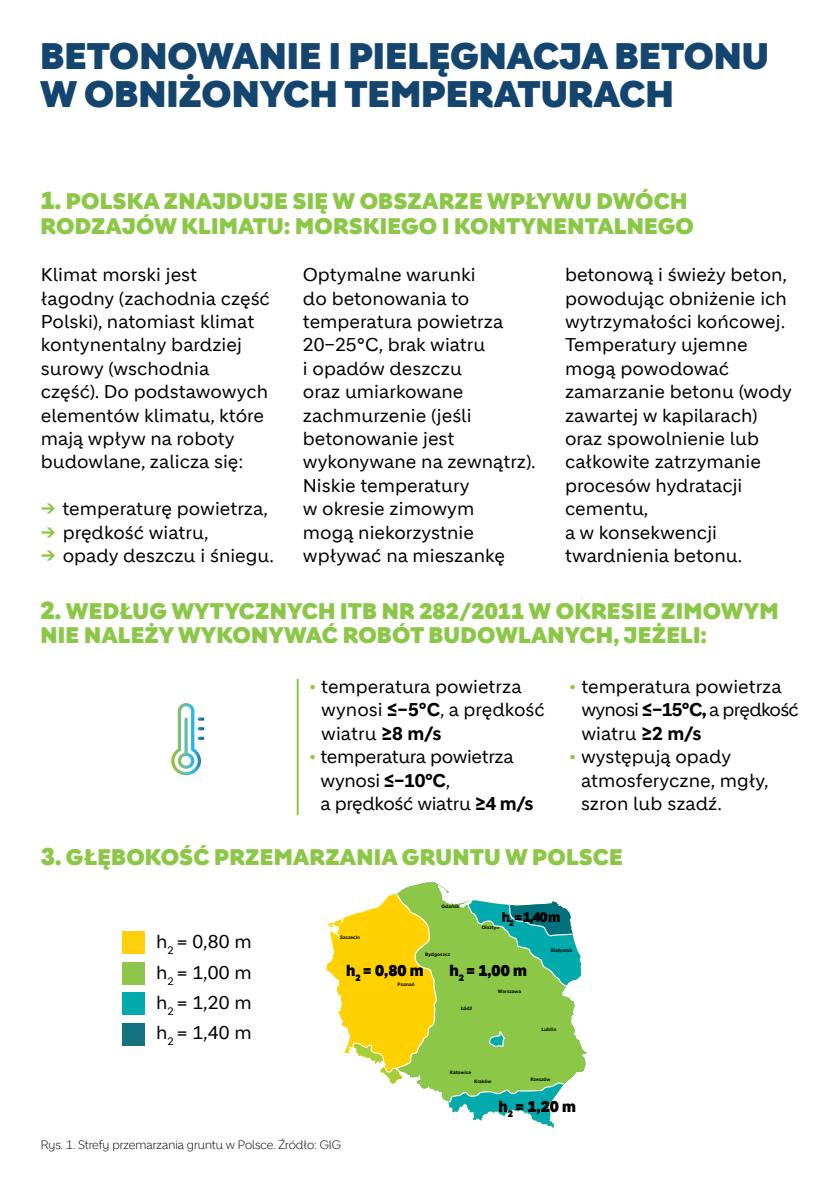
<style>
.page{position:relative;width:840px;height:1191px;background:#fff}
.page>*{position:absolute;margin:0;border:0;box-sizing:border-box;transform-origin:0 0}
.t1{font:900 36px/38px "Holcim Headline";color:#14456f}
.t2{font:900 22px/24.2px "Holcim Headline";letter-spacing:.01em;color:#8cc747}
.t3{font:18px/23.4px "Holcim";color:#000}
.t4{font:18px/23.4px "Holcim";letter-spacing:-.02em;color:#000}
.t5{font:900 15.2px "Holcim Headline";color:#000}
.t6{font:900 13.6px "Holcim Headline";color:#000}
.t7{font:300 11.8px "Holcim Headline";color:#000}
.t8{font:700 4.6px "Holcim";color:#000}
.s1{font-size:24px}
.s2{font-weight:700;color:#8cc747}
.s3{color:#8cc747}
.s4{font-weight:700}
.s5{font-size:23.6px}
</style>
<div class="page">
<svg style="left:448px;top:1104px;width:106px;height:23px"></svg>
<svg style="left:400px;top:882px;width:186px;height:194px"></svg>
<svg style="left:326px;top:892px;width:247px;height:212px"></svg>
<div style="left:122px;top:931px;width:23px;height:23px;background:#fed10b"></div>
<div style="left:122px;top:962px;width:23px;height:22px;background:#8dc649"></div>
<div style="left:122px;top:992px;width:23px;height:23px;background:#00aaad"></div>
<div style="left:122px;top:1023px;width:23px;height:22px;background:#14727f"></div>
<hr style="left:296px;top:679px;width:2px;height:136px;background:#8cc747">
<svg style="left:171px;top:703px;width:33px;height:72px"></svg>
<h1 class="t1" style="left:40px;top:38px;width:730px">BETONOWANIE I PIELĘGNACJA BETONU<br>W OBNIŻONYCH TEMPERATURACH</h1>
<p class="t2" style="left:40px;top:190px;width:654px"><span class="s1">1.</span> POLSKA ZNAJDUJE SIĘ W OBSZARZE WPŁYWU DWÓCH<br>RODZAJÓW KLIMATU: MORSKIEGO I KONTYNENTALNEGO</p>
<p class="t3" style="left:41px;top:263px;width:230px">Klimat morski jest łagodny (zachodnia część<br>Polski), natomiast klimat kontynentalny bardziej surowy (wschodnia część). Do podstawowych elementów klimatu, które mają wpływ na roboty budowlane, zalicza się:</p>
<p class="t3" style="left:41px;top:497px;width:228px"><span class="s2">→</span> temperaturę powietrza,</p>
<p class="t3" style="left:41px;top:520px;width:169px"><span class="s2">→</span> prędkość wiatru,</p>
<p class="t3" style="left:41px;top:544px;width:234px"><span class="s2">→</span> opady deszczu i śniegu.</p>
<p class="t3" style="left:303px;top:263px;width:234px">Optymalne warunki<br>do betonowania to temperatura powietrza<br>20–25°C, brak wiatru<br>i opadów deszczu<br>oraz umiarkowane zachmurzenie (jeśli betonowanie jest wykonywane na zewnątrz).<br>Niskie temperatury<br>w okresie zimowym<br>mogą niekorzystnie wpływać na mieszankę</p>
<p class="t3" style="left:564px;top:263px;width:228px">betonową i świeży beton, powodując obniżenie ich wytrzymałości końcowej.<br>Temperatury ujemne mogą powodować zamarzanie betonu (wody zawartej w kapilarach) oraz spowolnienie lub całkowite zatrzymanie procesów hydratacji cementu,<br>a w konsekwencji twardnienia betonu.</p>
<p class="t2" style="left:40px;top:599px;width:739px"><span class="s1">2.</span> WEDŁUG WYTYCZNYCH ITB NR 282/2011 W OKRESIE ZIMOWYM<br>NIE NALEŻY WYKONYWAĆ ROBÓT BUDOWLANYCH, JEŻELI:</p>
<p class="t3" style="left:321px;top:675px;width:225px;text-indent:-12px"><span class="s3">•</span> temperatura powietrza wynosi <span class="s4">≤–5ºC</span>, a prędkość wiatru <span class="s4">≥8 m/s</span></p>
<p class="t4" style="left:320px;top:745px;width:214px;text-indent:-12px"><span class="s3">•</span> temperatura powietrza wynosi <span class="s4">≤–10ºC</span>,<br>a prędkość wiatru <span class="s4">≥4 m/s</span></p>
<p class="t3" style="left:581px;top:675px;width:219px;text-indent:-12px"><span class="s3">•</span> temperatura powietrza wynosi <span class="s4">≤–15ºC,</span> a prędkość wiatru <span class="s4">≥2 m/s</span></p>
<p class="t3" style="left:580px;top:745px;width:189px;text-indent:-12px"><span class="s3">•</span> występują opady atmosferyczne, mgły, szron lub szadź.</p>
<p class="t2" style="left:41px;top:846px;width:583px"><span class="s5">3.</span> GŁĘBOKOŚĆ PRZEMARZANIA GRUNTU W POLSCE</p>
<p class="t3" style="left:156px;top:926px;width:97px;line-height:30.4px;text-align:justify">h<sub>2</sub> = 0,80 m h<sub>2</sub> = 1,00 m h<sub>2</sub> = 1,20 m h<sub>2</sub> = 1,40 m</p>
<p class="t8" style="left:340px;top:934px;width:22px">Szczecin</p>
<p class="t8" style="left:441px;top:904px;width:19px">Gdańsk</p>
<p class="t8" style="left:425px;top:951px;width:26px">Bydgoszcz</p>
<p class="t6" style="left:501px;top:909px;width:60px">h<sub>2</sub> = 1,40 m</p>
<p class="t8" style="left:481px;top:925px;width:19px">Olsztyn</p>
<p class="t8" style="left:550px;top:947px;width:23px">Białystok</p>
<p class="t5" style="left:346px;top:962px;width:79px">h<sub>2</sub> = 0,80 m</p>
<p class="t5" style="left:449px;top:962px;width:79px">h<sub>2</sub> = 1,00 m</p>
<p class="t8" style="left:397px;top:981px;width:19px">Poznań</p>
<p class="t8" style="left:460px;top:1005px;width:13px">Łódź</p>
<p class="t8" style="left:497px;top:988px;width:25px">Warszawa</p>
<p class="t8" style="left:541px;top:1027px;width:16px">Lublin</p>
<p class="t8" style="left:449px;top:1069px;width:23px">Katowice</p>
<p class="t8" style="left:473px;top:1078px;width:19px">Kraków</p>
<p class="t8" style="left:530px;top:1076px;width:22px">Rzeszów</p>
<p class="t5" style="left:498px;top:1097px;width:79px">h<sub>2</sub> = 1,20 m</p>
<p class="t7" style="left:41px;top:1137px;width:301px">Rys. 1. Strefy przemarzania gruntu w Polsce. Źródło: GIG</p>
</div>
